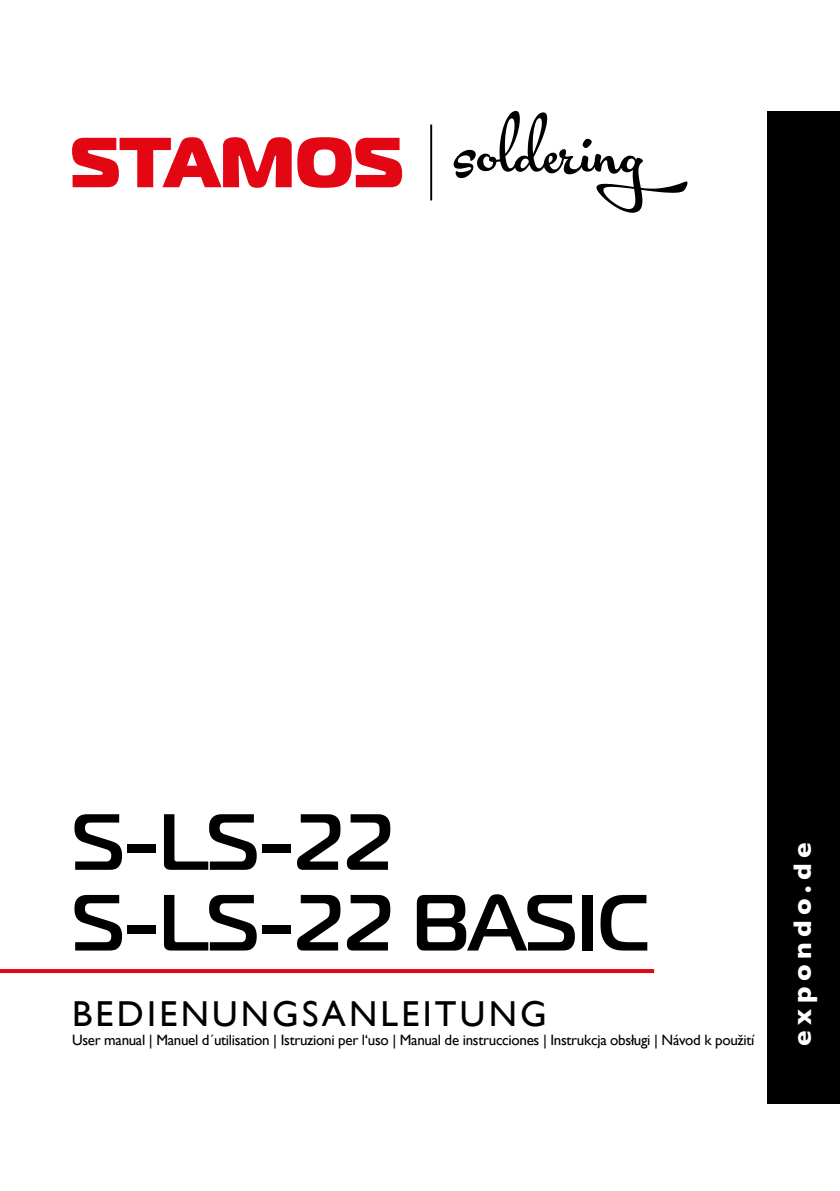
<style>
.page{position:relative;width:840px;height:1191px;background:#fff}
.page>*{position:absolute;margin:0;border:0;box-sizing:border-box;transform-origin:0 0}
.t1{font:700 79.4px/80.6px "Magistral C";color:#000}
.t2{font:36px "Gill Sans";letter-spacing:.09em;color:#000}
.t3{font:700 26px "Gill Sans";letter-spacing:.21em;color:#fff}
.t4{font:15px "Gill Sans";letter-spacing:-.02em;color:#000}
</style>
<div class="page">
<svg style="left:453px;top:111px;width:234px;height:102px"></svg>
<svg style="left:72px;top:137px;width:330px;height:51px"></svg>
<hr style="left:430px;top:125px;width:2px;height:75px;background:#000">
<div style="left:767px;top:111px;width:72px;height:992px;background:#000"></div>
<hr style="left:0;top:969px;width:653px;height:4px;background:#e30613">
<h1 class="t1" style="left:72px;top:799px;width:579px">S-LS-22<br>S-LS-22 BASIC</h1>
<h2 class="t2" style="left:72px;top:992px;width:476px">BEDIENUNGSANLEITUNG</h2>
<p class="t4" style="left:72px;top:1031px;width:683px">User manual | Manuel d´utilisation | Istruzioni per l‘uso | Manual de instrucciones | Instrukcja obsługi | Návod k použití</p>
<h3 class="t3" style="left:786px;top:1045px;width:204px;rotate:-90deg">expondo.de</h3>
</div>
